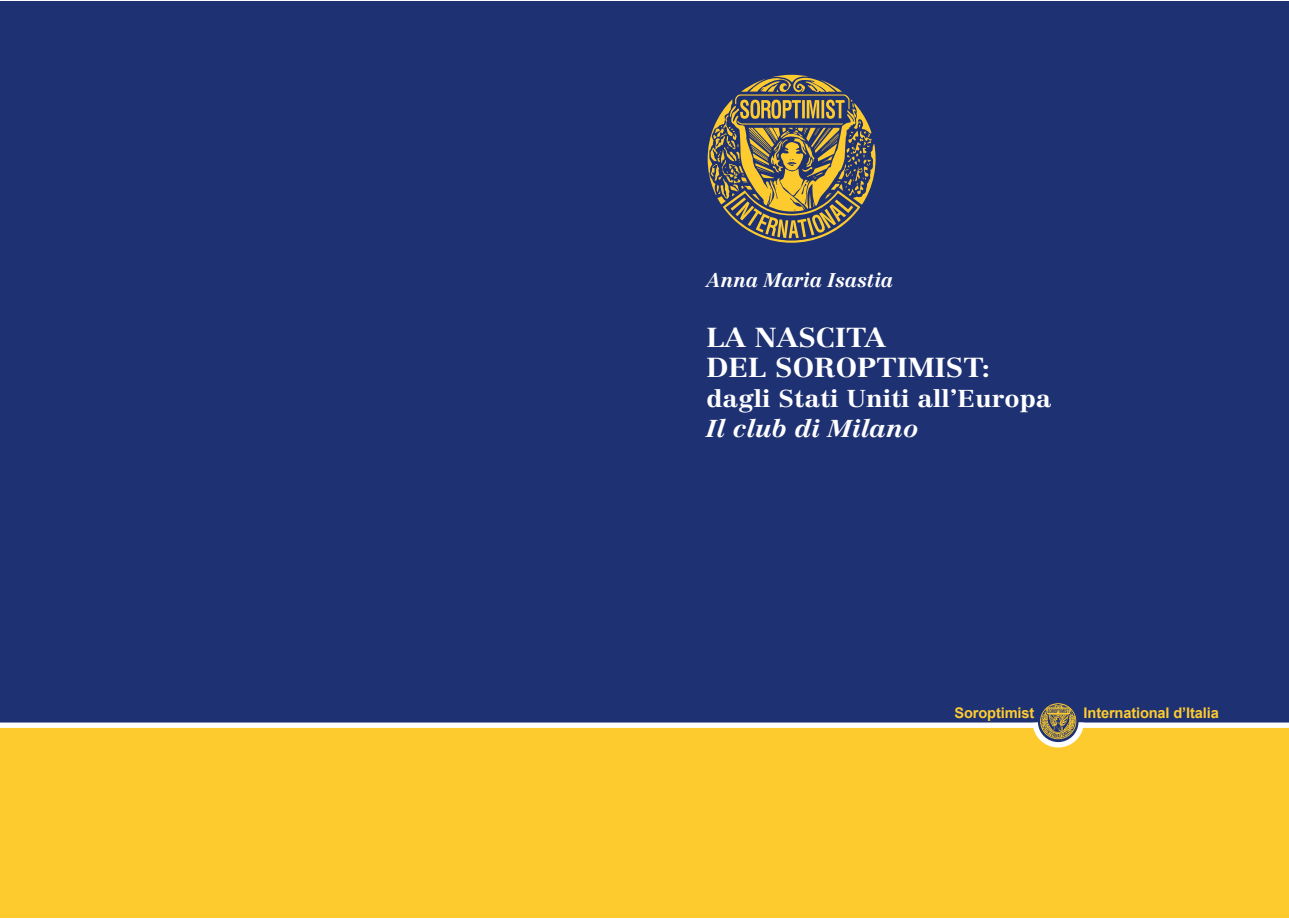
<style>
.page{position:relative;width:1289px;height:919px;background:#fff}
.page>*{position:absolute;margin:0;border:0;box-sizing:border-box;transform-origin:0 0}
.t1{font:700 27px/30px "Centennial";color:#fff;scale:1.1 1}
.t2{font:700 24px "Centennial";color:#fff;scale:1.1 1}
.t3{font:italic 700 24px "Centennial";color:#fff;scale:1.1 1}
.t4{font:italic 700 19.5px "Centennial";color:#fff}
.t5{font:700 14.7px "Arial";letter-spacing:-.01em;color:#fecb2f}
</style>
<div class="page">
<div style="left:0;top:717px;width:1288px;height:200px;background:#fecb2f"></div>
<div style="left:0;top:1px;width:1288px;height:725px;background:#1e3173"></div>
<div style="left:1079px;top:722px;width:209px;height:5px;background:#fff"></div>
<div style="left:0;top:722px;width:1037px;height:5px;background:#fff"></div>
<svg style="left:1029px;top:703px;width:57px;height:45px"></svg>
<svg style="left:707px;top:74px;width:169px;height:169px"></svg>
<h3 class="t4" style="left:706px;top:268px;width:188px">Anna Maria Isastia</h3>
<h1 class="t1" style="left:706px;top:323px;width:260px">LA NASCITA<br>DEL SOROPTIMIST:</h1>
<h2 class="t2" style="left:706px;top:384px;width:315px">DAGLI STATI UNITI ALL’EUROPA</h2>
<h2 class="t3" style="left:706px;top:414px;width:194px">Il club di Milano</h2>
<p class="t5" style="left:954px;top:703px;width:81px">Soroptimist</p>
<p class="t5" style="left:1083px;top:703px;width:137px">International d’Italia</p>
</div>
